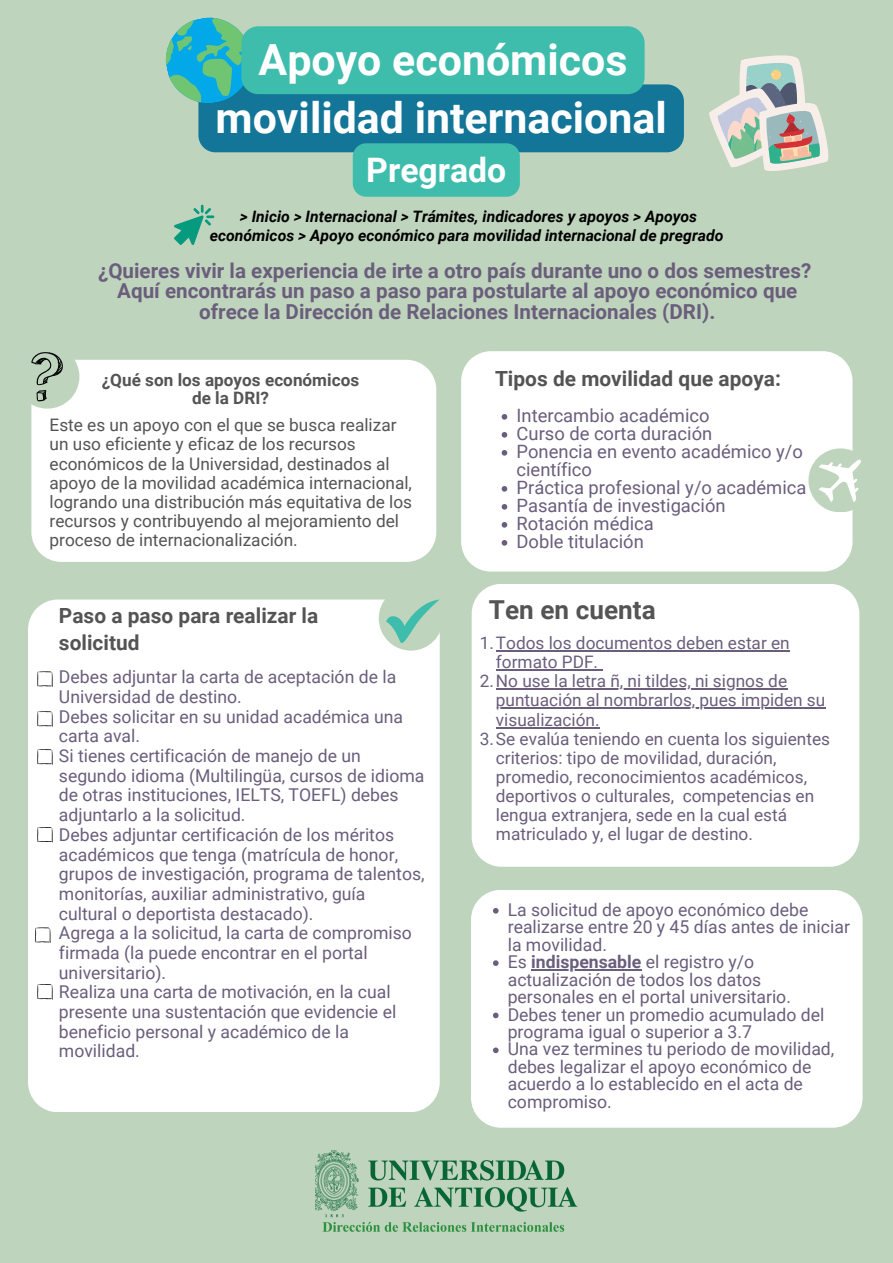
<style>
.page{position:relative;width:893px;height:1263px;background:#bfd4bd}
.page>*{position:absolute;margin:0;border:0;box-sizing:border-box;transform-origin:0 0}
.t1{font:700 42.9px "Roboto";color:#fff}
.t2{font:700 33.75px "Roboto";color:#fff}
.t3{font:700 26.1px "Roboto";color:#545454}
.t4{font:700 20.85px/26.4px "Roboto";color:#545454}
.t5{font:700 20.62px/20.2px "Roboto";color:#6a5e7c;text-align:center}
.t6{font:18.38px/18px "Roboto";color:#6a5e7c}
.t7{font:17.62px/19.6px "Roboto";color:#6a5e7c}
.t8{font:17.25px/19.1px "Roboto";color:#6a5e7c}
.t9{font:17.25px/19.1px "Roboto";color:#545454}
.t10{font:700 17.1px/18.6px "Roboto";color:#545454;text-align:center}
.t11{font:italic 700 15.75px/18.6px "Roboto";color:#000;text-align:center}
.s1{font-weight:700}
</style>
<div class="page">
<div style="left:31px;top:360px;width:405px;height:202px;background:#fff"></div>
<div style="left:472px;top:584px;width:387px;height:283px;background:#fff"></div>
<div style="left:471px;top:890px;width:391px;height:238px;background:#fff"></div>
<div style="left:15px;top:345px;width:64px;height:64px;background:#bfd4bd;border-radius:50%"></div>
<svg style="left:709px;top:55px;width:120px;height:116px"></svg>
<svg style="left:31px;top:352px;width:32px;height:49px"></svg>
<img style="left:315px;top:1150px;width:263px;height:82px">
<svg style="left:174px;top:205px;width:40px;height:40px"></svg>
<div style="left:461px;top:351px;width:391px;height:221px;background:#fff"></div>
<div style="left:808px;top:448px;width:64px;height:64px;background:#bfd4bd;border-radius:50%"></div>
<svg style="left:818px;top:459px;width:43px;height:43px"></svg>
<div style="left:28px;top:599px;width:412px;height:513px;background:#fff"></div>
<div style="left:379px;top:586px;width:64px;height:65px;background:#bfd4bd;border-radius:50%"></div>
<svg style="left:37px;top:671px;width:16px;height:16px"></svg>
<svg style="left:37px;top:711px;width:16px;height:16px"></svg>
<svg style="left:37px;top:749px;width:16px;height:16px"></svg>
<svg style="left:37px;top:827px;width:16px;height:16px"></svg>
<svg style="left:35px;top:927px;width:16px;height:16px"></svg>
<svg style="left:37px;top:984px;width:16px;height:16px"></svg>
<svg style="left:386px;top:599px;width:53px;height:44px"></svg>
<svg style="left:501px;top:414px;width:6px;height:6px"></svg>
<svg style="left:501px;top:432px;width:6px;height:6px"></svg>
<svg style="left:501px;top:450px;width:6px;height:6px"></svg>
<svg style="left:501px;top:486px;width:6px;height:6px"></svg>
<svg style="left:501px;top:504px;width:6px;height:6px"></svg>
<svg style="left:501px;top:522px;width:6px;height:6px"></svg>
<svg style="left:501px;top:540px;width:6px;height:6px"></svg>
<hr style="left:496px;top:650px;width:48px;height:2px;background:#6a5e7c">
<hr style="left:544px;top:650px;width:246px;height:2px;background:#6a5e7c">
<hr style="left:496px;top:669px;width:102px;height:2px;background:#6a5e7c">
<hr style="left:496px;top:688px;width:291px;height:2px;background:#6a5e7c">
<hr style="left:496px;top:707px;width:329px;height:2px;background:#6a5e7c">
<hr style="left:496px;top:727px;width:103px;height:1px;background:#6a5e7c">
<svg style="left:493px;top:908px;width:5px;height:5px"></svg>
<svg style="left:493px;top:960px;width:5px;height:6px"></svg>
<hr style="left:531px;top:969px;width:110px;height:2px;background:#6a5e7c">
<svg style="left:493px;top:1012px;width:5px;height:6px"></svg>
<svg style="left:493px;top:1047px;width:5px;height:6px"></svg>
<svg style="left:165px;top:17px;width:519px;height:135px;background:#3da3a7"></svg>
<div style="left:353px;top:143px;width:167px;height:54px;background:#3ebdac;border-radius:13px"></div>
<p class="t1" style="left:258px;top:35px;width:370px">Apoyo económicos</p>
<h1 class="t1" style="left:216px;top:93px;width:453px">movilidad internacional</h1>
<h4 class="t2" style="left:366px;top:150px;width:142px">Pregrado</h4>
<p class="t11" style="left:210px;top:208px;width:515px">&gt; Inicio &gt; Internacional &gt; Trámites, indicadores y apoyos &gt; Apoyos económicos &gt; Apoyo económico para movilidad internacional de pregrado</p>
<p class="t5" style="left:98px;top:261px;width:714px">¿Quieres vivir la experiencia de irte a otro país durante uno o dos semestres?</p>
<p class="t5" style="left:117px;top:281px;width:681px">Aquí encontrarás un paso a paso para postularte al apoyo económico que ofrece la Dirección de Relaciones Internacionales (DRI).</p>
<p class="t10" style="left:102px;top:370px;width:259px">¿Qué son los apoyos económicos de la DRI?</p>
<p class="t9" style="left:50px;top:416px;width:364px">Este es un apoyo con el que se busca realizar un uso eficiente y eficaz de los recursos económicos de la Universidad, destinados al apoyo de la movilidad académica internacional, logrando una distribución más equitativa de los recursos y contribuyendo al mejoramiento del proceso de internacionalización.</p>
<p class="t4" style="left:59px;top:603px;width:261px">Paso a paso para realizar la solicitud</p>
<p class="t7" style="left:59px;top:667px;width:367px">Debes adjuntar la carta de aceptación de la Universidad de destino.<br>Debes solicitar en su unidad académica una carta aval.<br>Si tienes certificación de manejo de un segundo idioma (Multilingüa, cursos de idioma de otras instituciones, IELTS, TOEFL) debes adjuntarlo a la solicitud.<br>Debes adjuntar certificación de los méritos académicos que tenga (matrícula de honor, grupos de investigación, programa de talentos, monitorías, auxiliar administrativo, guía cultural o deportista destacado).<br>Agrega a la solicitud, la carta de compromiso firmada (la puede encontrar en el portal universitario).<br>Realiza una carta de motivación, en la cual presente una sustentación que evidencie el beneficio personal y académico de la movilidad.</p>
<h1 class="t4" style="left:495px;top:365px;width:287px">Tipos de movilidad que apoya:</h1>
<h2 class="t6" style="left:516px;top:407px;width:194px">Intercambio académico</h2>
<p class="t6" style="left:516px;top:425px;width:197px">Curso de corta duración</p>
<p class="t6" style="left:516px;top:443px;width:288px">Ponencia en evento académico y/o científico</p>
<p class="t6" style="left:516px;top:479px;width:291px">Práctica profesional y/o académica</p>
<h4 class="t6" style="left:516px;top:497px;width:211px">Pasantía de investigación</h4>
<p class="t6" style="left:516px;top:515px;width:139px">Rotación médica</p>
<p class="t6" style="left:516px;top:533px;width:129px">Doble titulación</p>
<h5 class="t3" style="left:489px;top:595px;width:168px">Ten en cuenta</h5>
<h6 class="t8" style="left:496px;top:634px;width:295px;text-indent:-16px">1.Todos los documentos deben estar en formato PDF.</h6>
<h4 class="t8" style="left:480px;top:672px;width:309px">2.No use la letra ñ, ni tildes, ni signos de</h4>
<p class="t8" style="left:496px;top:691px;width:331px">puntuación al nombrarlos, pues impiden su visualización.</p>
<p class="t8" style="left:496px;top:729px;width:336px;text-indent:-16px">3.Se evalúa teniendo en cuenta los siguientes criterios: tipo de movilidad, duración, promedio, reconocimientos académicos, deportivos o culturales, competencias en lengua extranjera, sede en la cual está matriculado y, el lugar de destino.</p>
<p class="t7" style="left:508px;top:901px;width:344px;line-height:17.4px">La solicitud de apoyo económico debe realizarse entre 20 y 45 días antes de iniciar la movilidad.</p>
<p class="t7" style="left:508px;top:952px;width:248px">Es <span class="s1">indispensable</span> el registro y/o</p>
<p class="t7" style="left:508px;top:971px;width:318px;line-height:17.4px">actualización de todos los datos personales en el portal universitario.<br>Debes tener un promedio acumulado del</p>
<p class="t7" style="left:508px;top:1023px;width:328px;line-height:17.4px">programa igual o superior a 3.7<br>Una vez termines tu periodo de movilidad,</p>
<p class="t7" style="left:508px;top:1058px;width:305px;line-height:17.4px">debes legalizar el apoyo económico de acuerdo a lo establecido en el acta de compromiso.</p>
</div>
